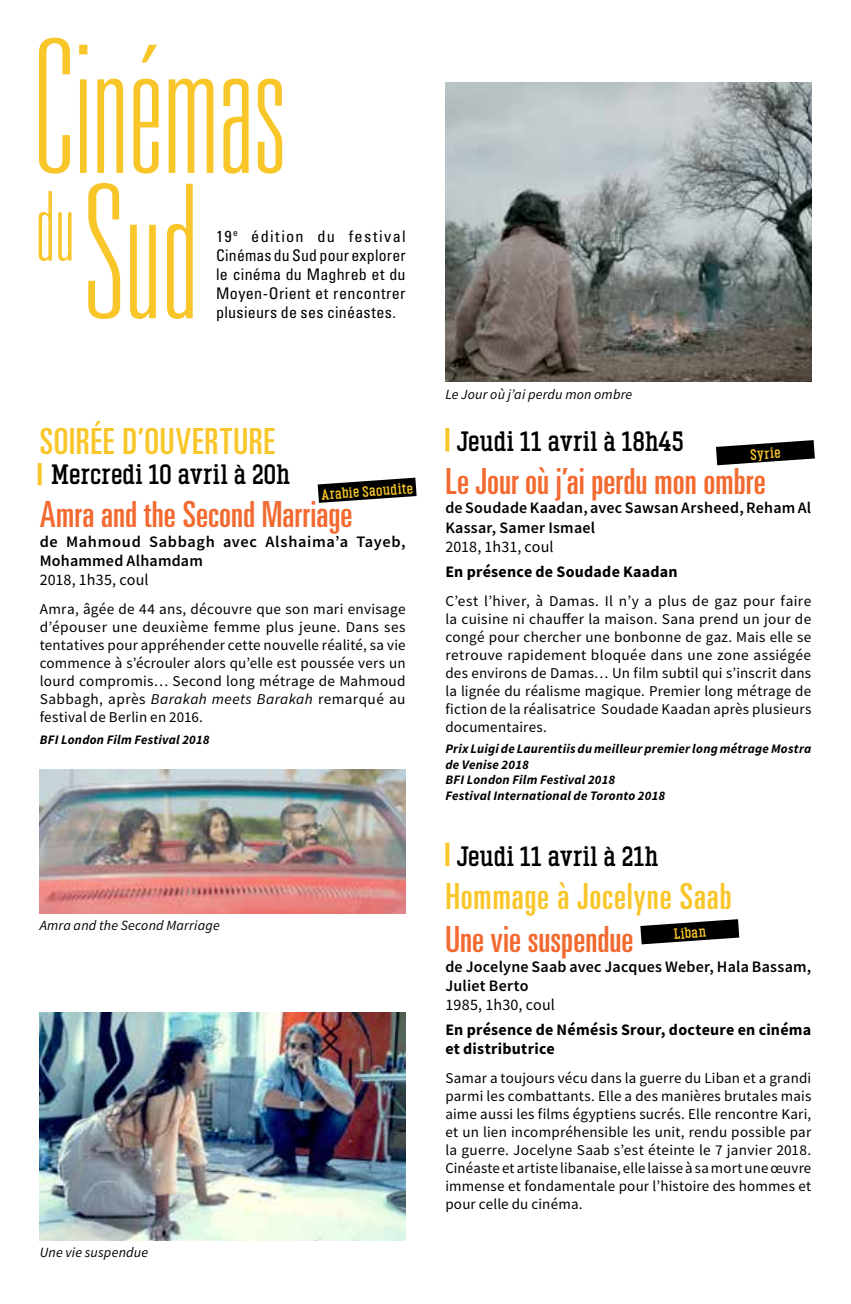
<style>
.page{position:relative;width:851px;height:1304px;background:#fff}
.page>*{position:absolute;margin:0;border:0;box-sizing:border-box;transform-origin:0 0}
.t1{font:100 ultra-condensed 186.4px/145.4px "Univers LT Std";color:#f9c62a}
.t2{font:ultra-condensed 36px "Univers LT Std";color:#f36a31}
.t3{font:ultra-condensed 36px "Univers LT Std";letter-spacing:.02em;color:#f9c62a}
.t4{font:600 28px "Vin Slab Pro";letter-spacing:.015em;color:#000}
.t5{font:condensed 16px/19.2px "Univers LT Std";letter-spacing:.02em;color:#000;text-align:justify}
.t6{font:600 16px/19.2px "Source Sans Pro";letter-spacing:.015em;color:#000}
.t7{font:700 16px/19.2px "Source Sans Pro";letter-spacing:.015em;color:#000}
.t8{font:600 16px/19.2px "Source Sans Pro";letter-spacing:.04em;color:#000}
.t9{font:16px "Source Sans Pro";letter-spacing:.005em;color:#000}
.t10{font:15px/18px "Source Sans Pro";letter-spacing:.015em;color:#000;text-align:justify}
.t11{font:600 15px "Vin Slab Pro";color:#f9c62a}
.t12{font:italic 14px "Source Sans Pro";letter-spacing:.015em;color:#000}
.t13{font:italic 700 13px/15.6px "Source Sans Pro";letter-spacing:.02em;color:#000}
.s1{font-style:italic}
</style>
<div class="page">
<img style="left:40px;top:770px;width:365px;height:144px">
<img style="left:40px;top:1012px;width:365px;height:228px">
<svg style="left:317px;top:478px;width:99px;height:25px"></svg>
<svg style="left:716px;top:440px;width:98px;height:25px"></svg>
<svg style="left:640px;top:919px;width:99px;height:25px"></svg>
<svg style="left:38px;top:463px;width:4px;height:22px"></svg>
<svg style="left:445px;top:428px;width:4px;height:23px"></svg>
<svg style="left:445px;top:843px;width:4px;height:23px"></svg>
<img style="left:445px;top:82px;width:366px;height:299px">
<h1 class="t1" style="left:35px;top:37px;width:251px">Cinémas <sup>du</sup>Sud</h1>
<p class="t5" style="left:216px;top:226px;width:191px">19<sup>e</sup> édition du festival Cinémas du Sud pour explorer le cinéma du Maghreb et du Moyen-Orient et rencontrer plusieurs de ses cinéastes.</p>
<h2 class="t3" style="left:40px;top:421px;width:236px">SOIRÉE D’OUVERTURE</h2>
<h3 class="t4" style="left:51px;top:459px;width:240px">Mercredi 10 avril à 20h</h3>
<h2 class="t2" style="left:40px;top:494px;width:314px">Amra and the Second Marriage</h2>
<p class="t8" style="left:40px;top:531px;width:367px">de Mahmoud Sabbagh avec Alshaima’a Tayeb,<br>Mohammed Alhamdam</p>
<p class="t9" style="left:40px;top:569px;width:110px">2018, 1h35, coul</p>
<p class="t10" style="left:40px;top:600px;width:367px">Amra, âgée de 44 ans, découvre que son mari envisage d’épouser une deuxième femme plus jeune. Dans ses tentatives pour appréhender cette nouvelle réalité, sa vie commence à s’écrouler alors qu’elle est poussée vers un lourd compromis… Second long métrage de Mahmoud Sabbagh, après <span class="s1">Barakah meets Barakah</span> remarqué au festival de Berlin en 2016.</p>
<p class="t13" style="left:40px;top:731px;width:171px">BFI London Film Festival 2018</p>
<p class="t11" style="left:321px;top:486px;width:93px;rotate:-4deg">Arabie Saoudite</p>
<p class="t12" style="left:40px;top:917px;width:182px">Amra and the Second Marriage</p>
<p class="t12" style="left:40px;top:1243px;width:110px">Une vie suspendue</p>
<p class="t12" style="left:445px;top:386px;width:188px">Le Jour où j’ai perdu mon ombre</p>
<h3 class="t4" style="left:456px;top:426px;width:228px">Jeudi 11 avril à 18h45</h3>
<h2 class="t2" style="left:445px;top:461px;width:322px">Le Jour où j’ai perdu mon ombre</h2>
<p class="t6" style="left:445px;top:498px;width:367px">de Soudade Kaadan, avec Sawsan Arsheed, Reham Al<br>Kassar, Samer Ismael</p>
<p class="t9" style="left:445px;top:536px;width:110px">2018, 1h31, coul</p>
<p class="t7" style="left:445px;top:561px;width:234px">En présence de Soudade Kaadan</p>
<p class="t10" style="left:445px;top:592px;width:367px">C’est l’hiver, à Damas. Il n’y a plus de gaz pour faire la cuisine ni chauffer la maison. Sana prend un jour de congé pour chercher une bonbonne de gaz. Mais elle se retrouve rapidement bloquée dans une zone assiégée des environs de Damas… Un film subtil qui s’inscrit dans la lignée du réalisme magique. Premier long métrage de fiction de la réalisatrice Soudade Kaadan après plusieurs documentaires.</p>
<p class="t13" style="left:445px;top:741px;width:367px">Prix Luigi de Laurentiis du meilleur premier long métrage Mostra de Venise 2018<br>BFI London Film Festival 2018<br>Festival International de Toronto 2018</p>
<p class="t11" style="left:749px;top:447px;width:31px;rotate:-4deg">Syrie</p>
<h3 class="t4" style="left:456px;top:841px;width:203px">Jeudi 11 avril à 21h</h3>
<h2 class="t3" style="left:445px;top:876px;width:288px">Hommage à Jocelyne Saab</h2>
<h2 class="t2" style="left:445px;top:919px;width:189px">Une vie suspendue</h2>
<p class="t6" style="left:445px;top:956px;width:367px">de Jocelyne Saab avec Jacques Weber, Hala Bassam,<br>Juliet Berto</p>
<p class="t9" style="left:445px;top:994px;width:111px">1985, 1h30, coul</p>
<p class="t7" style="left:445px;top:1020px;width:367px">En présence de Némésis Srour, docteure en cinéma et distributrice</p>
<p class="t10" style="left:445px;top:1069px;width:367px">Samar a toujours vécu dans la guerre du Liban et a grandi parmi les combattants. Elle a des manières brutales mais aime aussi les films égyptiens sucrés. Elle rencontre Kari, et un lien incompréhensible les unit, rendu possible par la guerre. Jocelyne Saab s’est éteinte le 7 janvier 2018.<br>Cinéaste et artiste libanaise, elle laisse à sa mort une œuvre immense et fondamentale pour l’histoire des hommes et pour celle du cinéma.</p>
<p class="t11" style="left:673px;top:926px;width:34px;rotate:-4deg">Liban</p>
</div>
